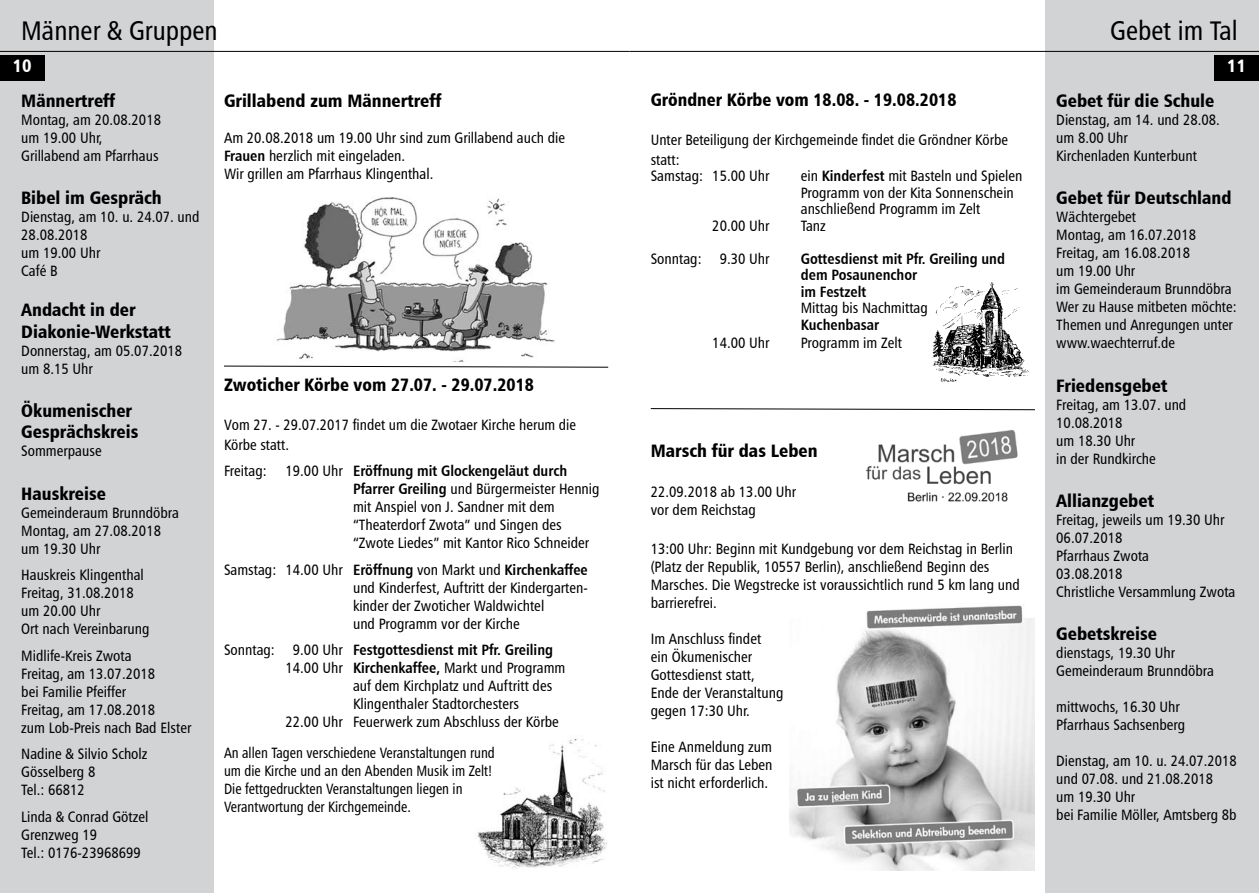
<style>
.page{position:relative;width:1259px;height:893px;background:#fff}
.page>*{position:absolute;margin:0;border:0;box-sizing:border-box;transform-origin:0 0}
.t1{font:27px "Humanist 777 BT Roman Condensed B";color:#000}
.t2{font:18px/21.6px "Humanist 777 BT Black Condensed B";color:#000}
.t3{font:18px "Humanist 777 BT Black Condensed B";color:#fff}
.t4{font:15px/18px "Humanist 777 BT Roman Condensed B";color:#000}
.t5{font:15px/18px "Humanist 777 BT Roman Condensed B";color:#000;scale:.94 1}
.t6{font:15px/16.5px "Humanist 777 BT Bold Condensed B";color:#000}
.s1{font-family:"Humanist 777 BT Bold Condensed B"}
.s2{font-family:"Humanist 777 BT Roman Condensed B"}
</style>
<div class="page">
<div style="left:0;top:0;width:214px;height:893px;background:#d1d3d4"></div>
<div style="left:0;top:55px;width:45px;height:26px;background:#000"></div>
<hr style="left:0;top:51px;width:629px;height:1px;background:#000">
<div style="left:1045px;top:0;width:214px;height:893px;background:#d1d3d4"></div>
<div style="left:1214px;top:55px;width:45px;height:26px;background:#000"></div>
<hr style="left:629px;top:51px;width:630px;height:1px;background:#000">
<img style="left:477px;top:738px;width:130px;height:131px">
<svg style="left:650px;top:408px;width:385px;height:2px"></svg>
<svg style="left:224px;top:365px;width:385px;height:3px"></svg>
<img style="left:932px;top:282px;width:97px;height:100px">
<img style="left:276px;top:197px;width:279px;height:164px">
<img style="left:789px;top:605px;width:246px;height:265px">
<img style="left:866px;top:430px;width:152px;height:72px">
<h1 class="t1" style="left:21px;top:14px;width:198px">Männer &amp; Gruppen</h1>
<h1 class="t1" style="left:1110px;top:14px;width:129px">Gebet im Tal</h1>
<p class="t3" style="left:13px;top:54px;width:20px">10</p>
<p class="t3" style="left:1227px;top:54px;width:20px">11</p>
<p class="t2" style="left:224px;top:90px;width:219px">Grillabend zum Männertreff</p>
<p class="t4" style="left:224px;top:129px;width:343px">Am 20.08.2018 um 19.00 Uhr sind zum Grillabend auch die<br><span class="s1">Frauen</span> herzlich mit eingeladen.<br>Wir grillen am Pfarrhaus Klingenthal.</p>
<p class="t2" style="left:651px;top:89px;width:307px">Gröndner Körbe vom 18.08. - 19.08.2018</p>
<p class="t4" style="left:651px;top:130px;width:359px;line-height:19.5px">Unter Beteiligung der Kirchgemeinde findet die Gröndner Körbe statt:</p>
<p class="t4" style="left:651px;top:167px;width:120px">Samstag: 15.00 Uhr</p>
<p class="t4" style="left:801px;top:167px;width:223px;line-height:16.5px">ein <span class="s1">Kinderfest</span> mit Basteln und Spielen<br>Programm von der Kita Sonnenschein anschließend Programm im Zelt</p>
<p class="t4" style="left:712px;top:216px;width:59px">20.00 Uhr</p>
<p class="t4" style="left:801px;top:216px;width:27px">Tanz</p>
<p class="t4" style="left:651px;top:249px;width:120px">Sonntag: 9.30 Uhr</p>
<p class="t6" style="left:801px;top:250px;width:206px">Gottesdienst mit Pfr. Greiling und dem Posaunenchor<br>im Festzelt</p>
<p class="t4" style="left:801px;top:299px;width:129px">Mittag bis Nachmittag</p>
<p class="t6" style="left:801px;top:316px;width:80px">Kuchenbasar</p>
<p class="t4" style="left:712px;top:333px;width:59px">14.00 Uhr</p>
<p class="t4" style="left:801px;top:333px;width:103px">Programm im Zelt</p>
<p class="t2" style="left:21px;top:90px;width:95px">Männertreff</p>
<p class="t4" style="left:21px;top:111px;width:141px">Montag, am 20.08.2018 um 19.00 Uhr,<br>Grillabend am Pfarrhaus</p>
<p class="t2" style="left:21px;top:187px;width:142px">Bibel im Gespräch</p>
<p class="t4" style="left:21px;top:208px;width:180px">Dienstag, am 10. u. 24.07. und<br>28.08.2018<br>um 19.00 Uhr<br>Café B</p>
<p class="t2" style="left:21px;top:298px;width:151px">Andacht in der<br>Diakonie-Werkstatt</p>
<p class="t4" style="left:21px;top:341px;width:162px">Donnerstag, am 05.07.2018 um 8.15 Uhr</p>
<p class="t2" style="left:21px;top:399px;width:119px">Ökumenischer<br>Gesprächskreis</p>
<p class="t4" style="left:21px;top:442px;width:82px">Sommerpause</p>
<p class="t2" style="left:21px;top:482px;width:86px">Hauskreise</p>
<p class="t4" style="left:21px;top:503px;width:159px">Gemeinderaum Brunndöbra<br>Montag, am 27.08.2018 um 19.30 Uhr</p>
<p class="t4" style="left:21px;top:566px;width:130px">Hauskreis Klingenthal<br>Freitag, 31.08.2018 um 20.00 Uhr<br>Ort nach Vereinbarung</p>
<p class="t4" style="left:21px;top:646px;width:172px">Midlife-Kreis Zwota<br>Freitag, am 13.07.2018<br>bei Familie Pfeiffer<br>Freitag, am 17.08.2018<br>zum Lob-Preis nach Bad Elster</p>
<p class="t4" style="left:21px;top:745px;width:128px">Nadine &amp; Silvio Scholz<br>Gösselberg 8<br>Tel.: 66812</p>
<p class="t4" style="left:21px;top:807px;width:129px">Linda &amp; Conrad Götzel<br>Grenzweg 19<br>Tel.: 0176-23968699</p>
<p class="t2" style="left:1056px;top:90px;width:160px">Gebet für die Schule</p>
<p class="t4" style="left:1056px;top:111px;width:165px">Dienstag, am 14. und 28.08. um 8.00 Uhr<br>Kirchenladen Kunterbunt</p>
<p class="t2" style="left:1056px;top:187px;width:177px">Gebet für Deutschland</p>
<p class="t4" style="left:1056px;top:208px;width:182px">Wächtergebet<br>Montag, am 16.07.2018<br>Freitag, am 16.08.2018<br>um 19.00 Uhr<br>im Gemeinderaum Brunndöbra<br>Wer zu Hause mitbeten möchte:<br>Themen und Anregungen unter www.waechterruf.de</p>
<p class="t2" style="left:1056px;top:374px;width:113px">Friedensgebet</p>
<p class="t4" style="left:1056px;top:395px;width:132px">Freitag, am 13.07. und<br>10.08.2018<br>um 18.30 Uhr<br>in der Rundkirche</p>
<p class="t2" style="left:1056px;top:489px;width:99px">Allianzgebet</p>
<p class="t4" style="left:1056px;top:510px;width:181px">Freitag, jeweils um 19.30 Uhr<br>06.07.2018<br>Pfarrhaus Zwota<br>03.08.2018<br>Christliche Versammlung Zwota</p>
<p class="t2" style="left:1056px;top:622px;width:102px">Gebetskreise</p>
<p class="t4" style="left:1056px;top:644px;width:159px">dienstags, 19.30 Uhr<br>Gemeinderaum Brunndöbra</p>
<p class="t4" style="left:1056px;top:698px;width:131px">mittwochs, 16.30 Uhr<br>Pfarrhaus Sachsenberg</p>
<p class="t4" style="left:1056px;top:752px;width:182px">Dienstag, am 10. u. 24.07.2018 und 07.08. und 21.08.2018<br>um 19.30 Uhr<br>bei Familie Möller, Amtsberg 8b</p>
<p class="t2" style="left:224px;top:373px;width:311px">Zwoticher Körbe vom 27.07. - 29.07.2018</p>
<p class="t4" style="left:224px;top:415px;width:354px;line-height:19.5px">Vom 27. - 29.07.2017 findet um die Zwotaer Kirche herum die<br>Körbe statt.</p>
<p class="t4" style="left:224px;top:462px;width:44px">Freitag:</p>
<p class="t6" style="left:285px;top:462px;width:283px"><span class="s2">19.00 Uhr</span> Eröffnung mit Glockengeläut durch</p>
<p class="t4" style="left:353px;top:480px;width:248px"><span class="s1">Pfarrer Greiling</span> und Bürgermeister Hennig mit Anspiel von J. Sandner mit dem “Theaterdorf Zwota” und Singen des “Zwote Liedes” mit Kantor Rico Schneider</p>
<p class="t4" style="left:353px;top:560px;width:236px;text-indent:-129px">Samstag: 14.00 Uhr <span class="s1">Eröffnung</span> von Markt und <span class="s1">Kirchenkaffee </span>und Kinderfest, Auftritt der Kindergarten&shy;kinder der Zwoticher Waldwichtel<br>und Programm vor der Kirche</p>
<p class="t6" style="left:224px;top:641px;width:330px"><span class="s2">Sonntag: 9.00 Uhr</span> Festgottesdienst mit Pfr. Greiling</p>
<p class="t4" style="left:285px;top:659px;width:281px">14.00 Uhr <span class="s1">Kirchenkaffee,</span> Markt und Programm</p>
<p class="t4" style="left:353px;top:677px;width:201px">auf dem Kirchplatz und Auftritt des</p>
<p class="t4" style="left:353px;top:695px;width:168px">Klingenthaler Stadtorchesters</p>
<p class="t4" style="left:285px;top:713px;width:275px">22.00 Uhr Feuerwerk zum Abschluss der Körbe</p>
<p class="t5" style="left:224px;top:743px;width:290px">An allen Tagen verschiedene Veranstaltungen rund um die Kirche und an den Abenden Musik im Zelt!<br>Die fettgedruckten Veranstaltungen liegen in Verantwortung der Kirchgemeinde.</p>
<p class="t2" style="left:651px;top:439px;width:168px">Marsch für das Leben</p>
<p class="t4" style="left:651px;top:482px;width:147px">22.09.2018 ab 13.00 Uhr vor dem Reichstag</p>
<p class="t4" style="left:651px;top:540px;width:370px">13:00 Uhr: Beginn mit Kundgebung vor dem Reichstag in Berlin (Platz der Republik, 10557 Berlin), anschließend Beginn des Marsches. Die Wegstrecke ist voraussichtlich rund 5 km lang und barrierefrei.</p>
<p class="t4" style="left:651px;top:630px;width:134px">Im Anschluss findet<br>ein Ökumenischer<br>Gottesdienst statt,<br>Ende der Veranstaltung gegen 17:30 Uhr.</p>
<p class="t4" style="left:651px;top:738px;width:123px;text-align:justify">Eine Anmeldung zum Marsch für das Leben ist nicht erforderlich.</p>
</div>
